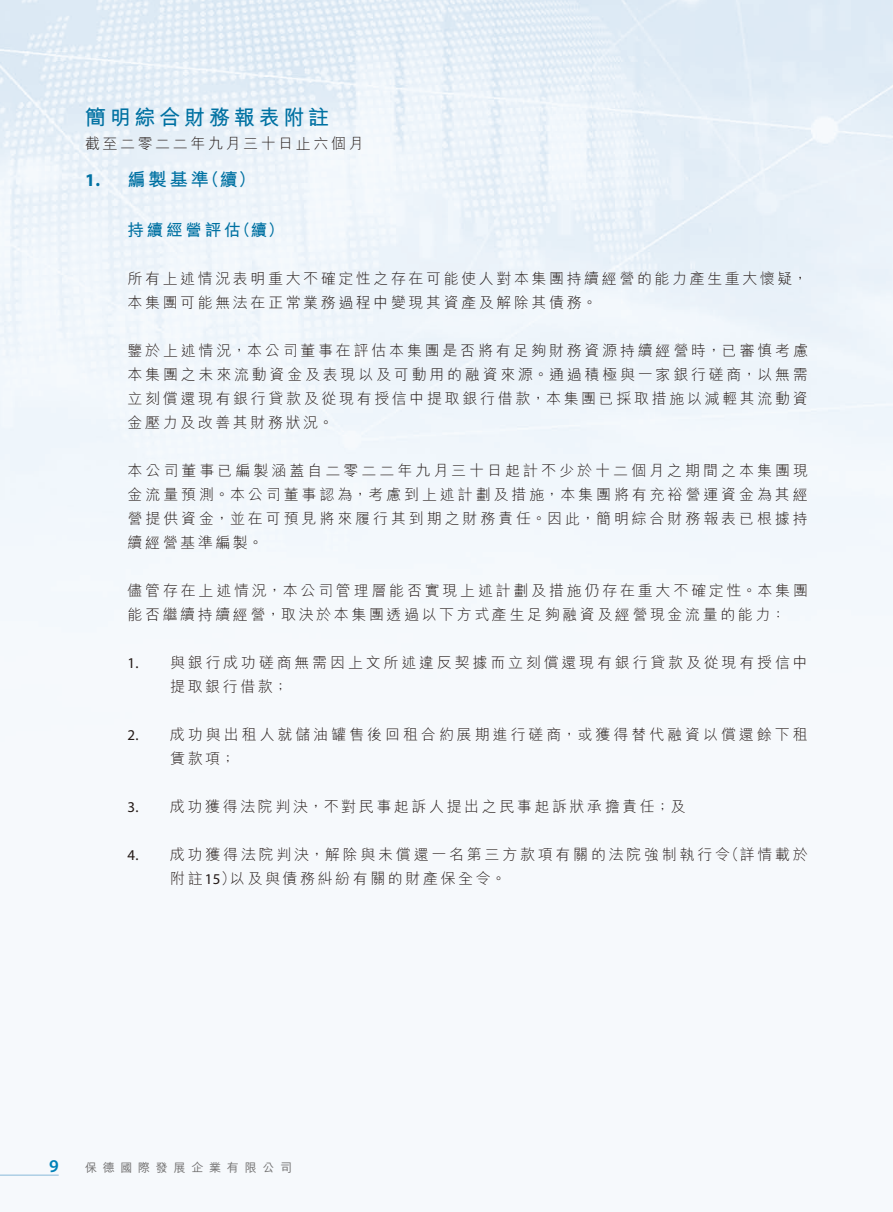
<style>
.page{position:relative;width:893px;height:1212px;background:#fff}
.page>*{position:absolute;margin:0;border:0;box-sizing:border-box;transform-origin:0 0}
.t1{font:700 21px "M Hei HK";letter-spacing:.18em;color:#0071a2}
.t2{font:700 18px "M Hei HK";color:#0071a2}
.t3{font:700 18px "Myriad Pro";color:#0071a2}
.t4{font:600 18px "Myriad Pro";color:#0081b8}
.t5{font:700 16.5px "M Hei HK";letter-spacing:.17em;color:#0071a2}
.t6{font:300 15px/24px "M Hei HK";letter-spacing:.175em;color:#231916}
.t7{font:300 15px "M Hei HK";letter-spacing:.195em;color:#231916}
.t8{font:15px "Myriad Pro";color:#231916}
.t9{font:500 12px "M Hei HK";letter-spacing:.48em;color:#6e6d6d}
.s1{font-family:"Myriad Pro";font-weight:400}
</style>
<div class="page">
<img style="left:0;top:0;width:893px;height:1175px">
<hr style="left:0;top:1175px;width:59px;height:1px;background:#87b9d9">
<h1 class="t1" style="left:85px;top:102px;width:246px">簡明綜合財務報表附註</h1>
<p class="t6" style="left:85px;top:131px;width:280px">截至二零二二年九月三十日止六個月</p>
<p class="t2" style="left:202px;top:166px;width:56px">（續(</p>
<p class="t2" style="left:128px;top:166px;width:83px">編製基準</p>
<p class="t3" style="left:85px;top:168px;width:17px">1.</p>
<p class="t5" style="left:128px;top:218px;width:115px">持續經營評估</p>
<p class="t6" style="left:128px;top:266px;width:682px">所有上述情況表明重大不確定性之存在可能使人對本集團持續經營的能力產生重大懷疑，本集團可能無法在正常業務過程中變現其資產及解除其債務。</p>
<p class="t6" style="left:128px;top:338px;width:682px;text-align:justify">鑒於上述情況，本公司董事在評估本集團是否將有足夠財務資源持續經營時，已審慎考慮本集團之未來流動資金及表現以及可動用的融資來源。通過積極與一家銀行磋商，以無需立刻償還現有銀行貸款及從現有授信中提取銀行借款，本集團已採取措施以減輕其流動資金壓力及改善其財務狀況。</p>
<p class="t6" style="left:128px;top:458px;width:682px;text-align:justify">本公司董事已編製涵蓋自二零二二年九月三十日起計不少於十二個月之期間之本集團現金流量預測。本公司董事認為，考慮到上述計劃及措施，本集團將有充裕營運資金為其經營提供資金，並在可預見將來履行其到期之財務責任。因此，簡明綜合財務報表已根據持續經營基準編製。</p>
<p class="t6" style="left:128px;top:578px;width:682px">儘管存在上述情況，本公司管理層能否實現上述計劃及措施仍存在重大不確定性。本集團能否繼續持續經營，取決於本集團透過以下方式產生足夠融資及經營現金流量的能力：</p>
<p class="t6" style="left:170px;top:650px;width:639px">與銀行成功磋商無需因上文所述違反契據而立刻償還現有銀行貸款及從現有授信中</p>
<p class="t5" style="left:234px;top:218px;width:52px">（續(</p>
<p class="t8" style="left:128px;top:653px;width:13px">1.</p>
<p class="t8" style="left:128px;top:725px;width:13px">2.</p>
<p class="t8" style="left:128px;top:797px;width:13px">3.</p>
<p class="t8" style="left:128px;top:845px;width:13px">4.</p>
<p class="t6" style="left:170px;top:674px;width:120px">提取銀行借款;</p>
<p class="t7" style="left:170px;top:726px;width:639px">成功與出租人就儲油罐售後回租合約展期進行磋商，或獲得替代融資以償還餘下租</p>
<p class="t6" style="left:170px;top:746px;width:67px">賃款項;</p>
<p class="t6" style="left:170px;top:794px;width:517px">成功獲得法院判決，不對民事起訴人提出之民事起訴狀承擔責任；及</p>
<p class="t6" style="left:170px;top:842px;width:561px">成功獲得法院判決，解除與未償還一名第三方款項有關的法院強制執行令</p>
<p class="t6" style="left:724px;top:842px;width:85px">（詳情載於</p>
<p class="t6" style="left:230px;top:866px;width:278px">以及與債務糾紛有關的財產保全令。</p>
<p class="t6" style="left:170px;top:866px;width:67px">附註<span class="s1">15</span>）</p>
<p class="t4" style="left:49px;top:1154px;width:11px">9</p>
<p class="t9" style="left:85px;top:1158px;width:209px">保德國際發展企業有限公司</p>
</div>
